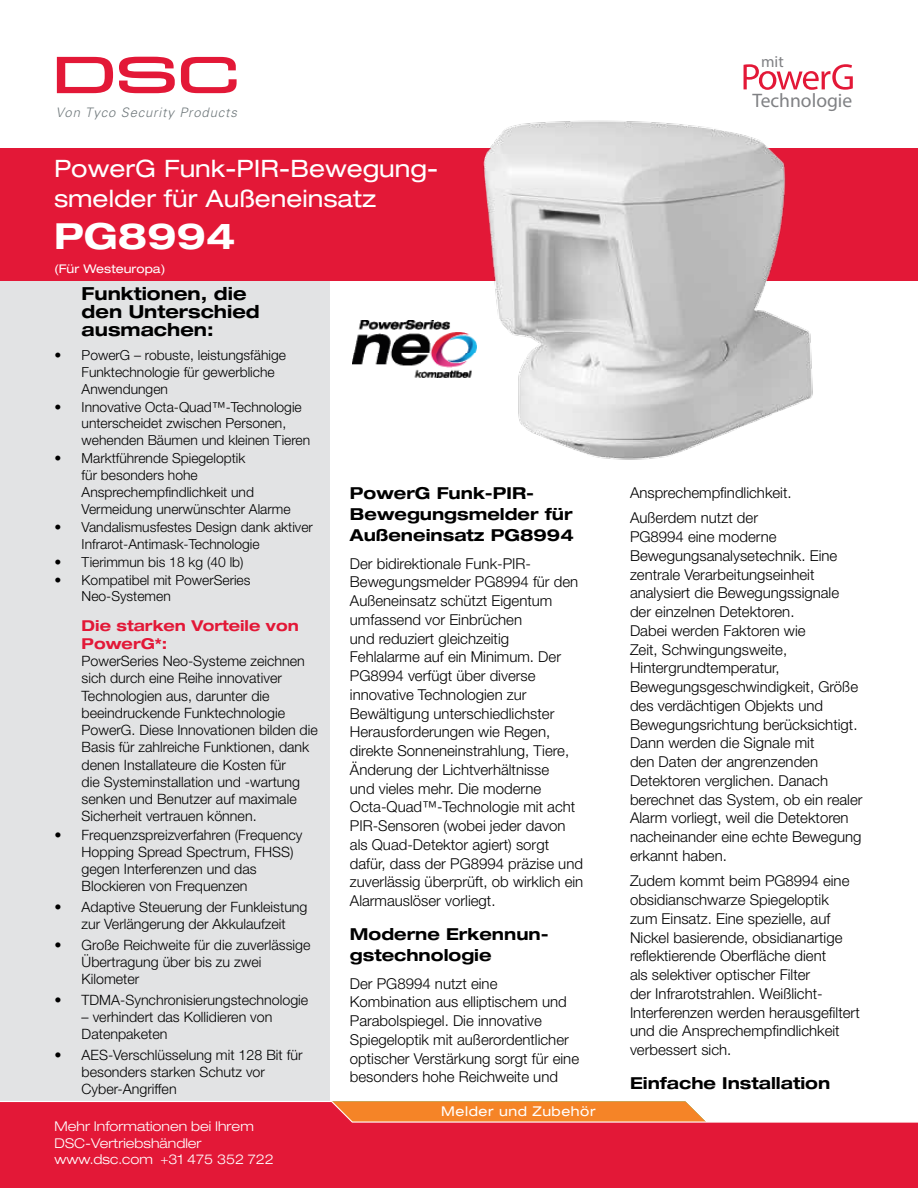
<style>
.page{position:relative;width:918px;height:1188px;background:#fff}
.page>*{position:absolute;margin:0;border:0;box-sizing:border-box;transform-origin:0 0}
.t1{font:700 expanded 36px "Helvetica Neue LT Pro";color:#fff}
.t2{font:expanded 24px/30px "Helvetica Neue LT Pro";color:#fff}
.t3{font:19.5px "Myriad Pro";color:#808184}
.t4{font:700 expanded 18px/18px "Helvetica Neue LT Pro";color:#000}
.t5{font:700 expanded 16.5px/21px "Helvetica Neue LT Pro";color:#000}
.t6{font:16.2px "Myriad Pro";color:#808184}
.t7{font:300 15px/18.8px "Helvetica Neue LT Pro";color:#000}
.t8{font:700 expanded 15px/18px "Helvetica Neue LT Pro";color:#e31837}
.t9{font:300 14.25px/17.2px "Helvetica Neue LT Pro";color:#000}
.t10{font:300 13.8px/16.8px "Helvetica Neue LT Pro";color:#000}
.t11{font:300 expanded 13.5px/16.4px "Helvetica Neue LT Pro";color:#fff}
.t12{font:expanded 13.5px "Helvetica Neue LT Pro";letter-spacing:.04em;color:#fff}
.t13{font:500 expanded 13.5px "Helvetica Neue LT Pro";letter-spacing:.04em;color:#fff}
.t14{font:italic 300 13.05px "Univers";letter-spacing:.065em;color:#70797c}
.t15{font:expanded 12px "Helvetica Neue LT Pro";color:#fff}
</style>
<div class="page">
<div style="left:0;top:162px;width:329px;height:1026px;background:#e2e3e4"></div>
<div style="left:0;top:148px;width:918px;height:133px;background:#e31837"></div>
<svg style="left:0;top:1100px;width:918px;height:88px;background:#e63445"></svg>
<svg style="left:57px;top:57px;width:56px;height:36px"></svg>
<svg style="left:119px;top:57px;width:56px;height:36px"></svg>
<svg style="left:181px;top:57px;width:56px;height:36px"></svg>
<img style="left:483px;top:120px;width:330px;height:340px">
<img style="left:352px;top:321px;width:125px;height:57px">
<svg style="left:744px;top:64px;width:109px;height:26px"></svg>
<p class="t14" style="left:56px;top:105px;width:183px">Von Tyco Security Products</p>
<h2 class="t2" style="left:54px;top:154px;width:386px">PowerG Funk-PIR-Bewegung&shy;smelder für Außeneinsatz</h2>
<h1 class="t1" style="left:54px;top:213px;width:183px">PG8994</h1>
<p class="t15" style="left:54px;top:261px;width:113px">(Für Westeuropa)</p>
<p class="t4" style="left:82px;top:284px;width:180px">Funktionen, die den Unterschied ausmachen:</p>
<p class="t10" style="left:82px;top:346px;width:206px;text-indent:-27px">• PowerG – robuste, leistungsfähige<br>Funktechnologie für gewerbliche<br>Anwendungen</p>
<p class="t10" style="left:82px;top:398px;width:230px;text-indent:-27px">• Innovative Octa-Quad™-Technologie unterscheidet zwischen Personen, wehenden Bäumen und kleinen Tieren</p>
<p class="t10" style="left:82px;top:450px;width:210px;text-indent:-27px">• Marktführende Spiegeloptik<br>für besonders hohe<br>Ansprechempfindlichkeit und<br>Vermeidung unerwünschter Alarme</p>
<p class="t10" style="left:82px;top:518px;width:233px;text-indent:-27px">• Vandalismusfestes Design dank aktiver<br>Infrarot-Antimask-Technologie</p>
<p class="t10" style="left:55px;top:553px;width:190px">• Tierimmun bis 18 kg (40 lb)</p>
<p class="t10" style="left:82px;top:571px;width:170px;text-indent:-27px">• Kompatibel mit PowerSeries<br>Neo-Systemen</p>
<p class="t8" style="left:82px;top:616px;width:219px">Die starken Vorteile von<br>PowerG*:</p>
<p class="t9" style="left:82px;top:652px;width:238px">PowerSeries Neo-Systeme zeichnen sich durch eine Reihe innovativer Technologien aus, darunter die beeindruckende Funktechnologie PowerG. Diese Innovationen bilden die Basis für zahlreiche Funktionen, dank denen Installateure die Kosten für<br>die Systeminstallation und -wartung senken und Benutzer auf maximale Sicherheit vertrauen können.</p>
<p class="t9" style="left:82px;top:826px;width:222px;text-indent:-27px">• Frequenzspreizverfahren (Frequency<br>Hopping Spread Spectrum, FHSS) gegen Interferenzen und das<br>Blockieren von Frequenzen</p>
<p class="t9" style="left:55px;top:898px;width:254px;text-align:center">• Adaptive Steuerung der Funkleistung zur Verlängerung der Akkulaufzeit</p>
<p class="t9" style="left:82px;top:936px;width:230px;text-indent:-27px">• Große Reichweite für die zuverlässige<br>Übertragung über bis zu zwei<br>Kilometer</p>
<p class="t9" style="left:55px;top:991px;width:255px">• TDMA-Synchronisierungstechnologie</p>
<p class="t9" style="left:82px;top:1008px;width:192px">– verhindert das Kollidieren von<br>Datenpaketen</p>
<p class="t9" style="left:82px;top:1046px;width:222px;text-indent:-27px">• AES-Verschlüsselung mit 128 Bit für besonders starken Schutz vor<br>Cyber-Angriffen</p>
<p class="t11" style="left:55px;top:1118px;width:221px">Mehr Informationen bei Ihrem<br>DSC-Vertriebshändler www.dsc.com +31 475 352 722</p>
<p class="t5" style="left:350px;top:482px;width:226px">PowerG Funk-PIR-<br>Bewegungsmelder für<br>Außeneinsatz PG8994</p>
<p class="t7" style="left:350px;top:554px;width:235px">Der bidirektionale Funk-PIR-<br>Bewegungsmelder PG8994 für den<br>Außeneinsatz schützt Eigentum umfassend vor Einbrüchen<br>und reduziert gleichzeitig<br>Fehlalarme auf ein Minimum. Der<br>PG8994 verfügt über diverse innovative Technologien zur<br>Bewältigung unterschiedlichster<br>Herausforderungen wie Regen, direkte Sonneneinstrahlung, Tiere,<br>Änderung der Lichtverhältnisse<br>und vieles mehr. Die moderne<br>Octa-Quad™-Technologie mit acht<br>PIR-Sensoren (wobei jeder davon als Quad-Detektor agiert) sorgt dafür, dass der PG8994 präzise und zuverlässig überprüft, ob wirklich ein<br>Alarmauslöser vorliegt.</p>
<p class="t5" style="left:350px;top:923px;width:200px">Moderne Erkennun&shy;gstechnologie</p>
<p class="t7" style="left:350px;top:974px;width:231px">Der PG8994 nutzt eine<br>Kombination aus elliptischem und<br>Parabolspiegel. Die innovative<br>Spiegeloptik mit außerordentlicher optischer Verstärkung sorgt für eine besonders hohe Reichweite und</p>
<p class="t13" style="left:452px;top:1102px;width:134px">communications</p>
<p class="t12" style="left:441px;top:1103px;width:156px">Melder und Zubehör</p>
<p class="t6" style="left:761px;top:52px;width:24px">mit</p>
<h3 class="t3" style="left:752px;top:89px;width:101px">Technologie</h3>
<p class="t7" style="left:630px;top:479px;width:163px;line-height:25.5px">Ansprechempfindlichkeit.<br>Außerdem nutzt der</p>
<p class="t7" style="left:630px;top:527px;width:234px">PG8994 eine moderne<br>Bewegungsanalysetechnik. Eine zentrale Verarbeitungseinheit analysiert die Bewegungssignale der einzelnen Detektoren.<br>Dabei werden Faktoren wie<br>Zeit, Schwingungsweite,<br>Hintergrundtemperatur,<br>Bewegungsgeschwindigkeit, Größe des verdächtigen Objekts und<br>Bewegungsrichtung berücksichtigt.<br>Dann werden die Signale mit<br>den Daten der angrenzenden<br>Detektoren verglichen. Danach berechnet das System, ob ein realer<br>Alarm vorliegt, weil die Detektoren nacheinander eine echte Bewegung erkannt haben.</p>
<p class="t7" style="left:630px;top:871px;width:231px">Zudem kommt beim PG8994 eine obsidianschwarze Spiegeloptik zum Einsatz. Eine spezielle, auf<br>Nickel basierende, obsidianartige reflektierende Oberfläche dient<br>als selektiver optischer Filter<br>der Infrarotstrahlen. Weißlicht-<br>Interferenzen werden herausgefiltert und die Ansprechempfindlichkeit verbessert sich.</p>
<p class="t5" style="left:630px;top:1072px;width:202px">Einfache Installation</p>
</div>
